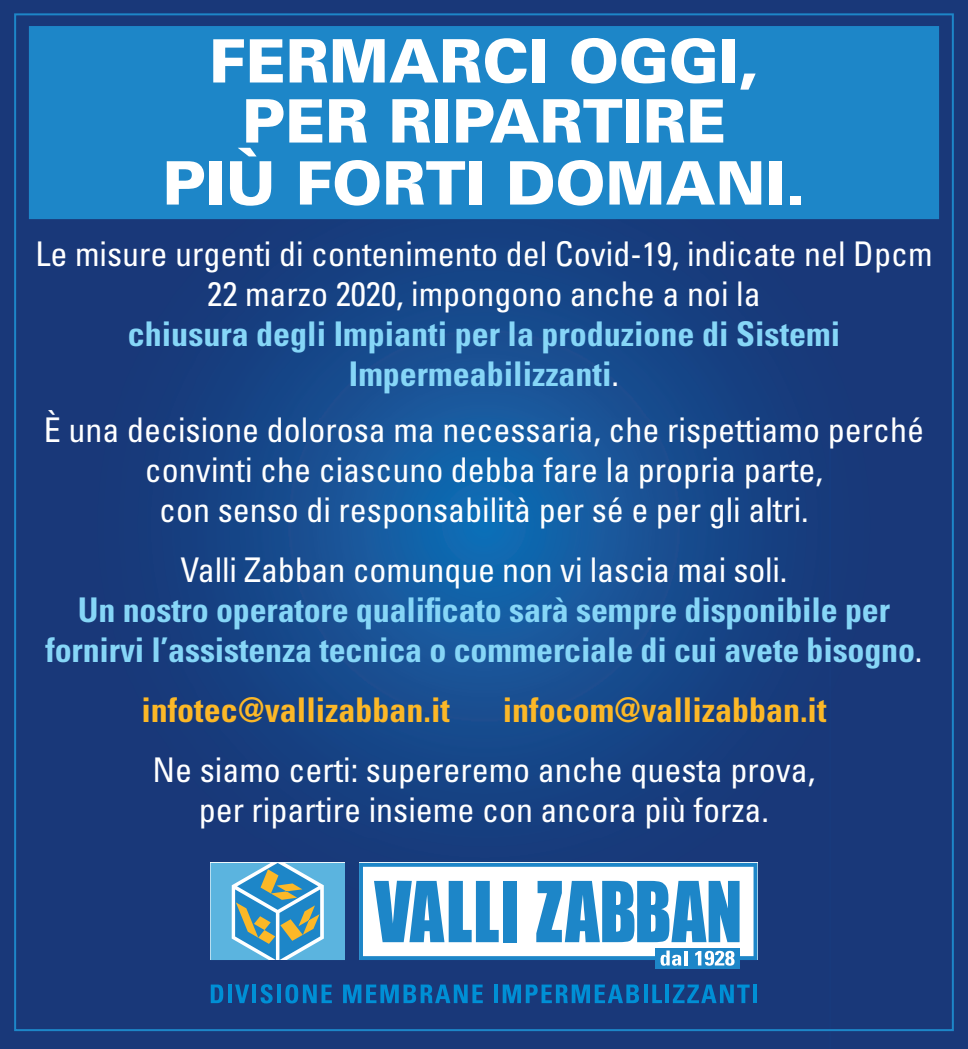
<style>
.page{position:relative;width:968px;height:1049px;background:#fff}
.page>*{position:absolute;margin:0;border:0;box-sizing:border-box;transform-origin:0 0}
.t1{font:900 60px/61px "Univers LT Std";color:#fff;text-align:center}
.t2{font:condensed 34px/40px "Univers LT Std";color:#fff;text-align:center}
.t3{font:700 condensed 34px/40px "Univers LT Std";letter-spacing:-.005em;color:#86d6f7;text-align:center}
.t4{font:700 condensed 34px "Univers LT Std";color:#fcb827}
.s1{font-weight:400;color:#fff}
</style>
<div class="page">
<img style="left:0;top:0;width:414px;height:418px">
<img style="left:414px;top:0;width:414px;height:418px">
<div style="left:828px;top:0;width:140px;height:1048px;background:#193879"></div>
<img style="left:0;top:418px;width:414px;height:420px">
<img style="left:414px;top:418px;width:416px;height:420px">
<div style="left:0;top:838px;width:830px;height:210px;background:#193879"></div>
<div style="left:29px;top:26px;width:910px;height:193px;background:#1d86c8"></div>
<svg style="left:211px;top:984px;width:13px;height:18px"></svg>
<hr style="left:228px;top:984px;width:4px;height:18px;background:#008fd5">
<svg style="left:235px;top:984px;width:14px;height:18px"></svg>
<hr style="left:252px;top:984px;width:4px;height:18px;background:#008fd5">
<svg style="left:260px;top:984px;width:13px;height:19px"></svg>
<hr style="left:277px;top:984px;width:4px;height:18px;background:#008fd5">
<svg style="left:285px;top:984px;width:47px;height:19px"></svg>
<svg style="left:343px;top:984px;width:140px;height:18px"></svg>
<hr style="left:494px;top:984px;width:4px;height:18px;background:#008fd5">
<svg style="left:503px;top:984px;width:136px;height:18px"></svg>
<svg style="left:643px;top:984px;width:4px;height:18px"></svg>
<svg style="left:652px;top:984px;width:10px;height:18px"></svg>
<hr style="left:665px;top:984px;width:4px;height:18px;background:#008fd5">
<svg style="left:673px;top:984px;width:76px;height:18px"></svg>
<hr style="left:753px;top:984px;width:4px;height:18px;background:#008fd5">
<svg style="left:655px;top:965px;width:84px;height:3px"></svg>
<svg style="left:359px;top:862px;width:398px;height:103px"></svg>
<svg style="left:211px;top:862px;width:134px;height:97px"></svg>
<h1 class="t1" style="left:162px;top:30px;width:645px">FERMARCI OGGI,<br>PER RIPARTIRE<br>PIÙ FORTI DOMANI.</h1>
<p class="t2" style="left:35px;top:233px;width:898px">Le misure urgenti di contenimento del Covid-19, indicate nel Dpcm<br>22 marzo 2020, impongono anche a noi la</p>
<p class="t3" style="left:128px;top:313px;width:714px">chiusura degli Impianti per la produzione di Sistemi<br>Impermeabilizzanti<span class="s1">.</span></p>
<p class="t2" style="left:44px;top:409px;width:881px">È una decisione dolorosa ma necessaria, che rispettiamo perché convinti che ciascuno debba fare la propria parte,<br>con senso di responsabilità per sé e per gli altri.</p>
<p class="t2" style="left:180px;top:549px;width:608px">Valli Zabban comunque non vi lascia mai soli.</p>
<p class="t3" style="left:45px;top:589px;width:878px">Un nostro operatore qualificato sarà sempre disponibile per fornirvi l’assistenza tecnica o commerciale di cui avete bisogno<span class="s1">.</span></p>
<p class="t4" style="left:141px;top:688px;width:310px">infotec@vallizabban.it</p>
<p class="t4" style="left:503px;top:688px;width:325px">infocom@vallizabban.it</p>
<p class="t2" style="left:152px;top:749px;width:664px">Ne siamo certi: supereremo anche questa prova, per ripartire insieme con ancora più forza.</p>
</div>
